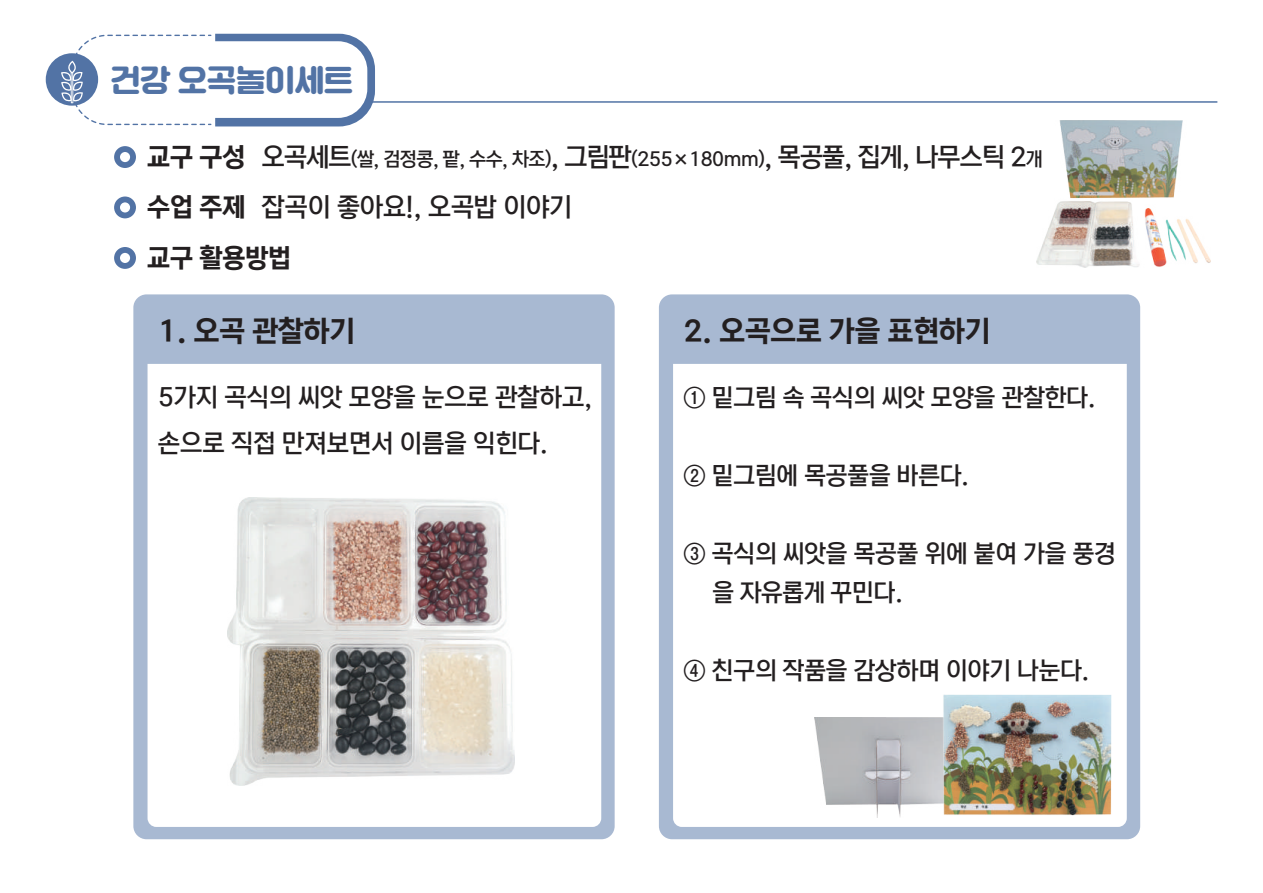
<style>
.page{position:relative;width:1263px;height:893px;background:#fff}
.page>*{position:absolute;margin:0;border:0;box-sizing:border-box;transform-origin:0 0}
.t1{font:30px "SD Gd Gulim";letter-spacing:-.025em;color:#5273a5}
.t2{font:29.25px "NEXON Lv 2 Gothic OTF Bold";color:#231f20}
.t3{font:26.25px "NEXON Lv 2 Gothic OTF Medium";color:#231f20}
.t4{font:26.25px "NEXON Lv 2 Gothic OTF Bold";color:#231f20}
.t5{font:25.5px/46.5px "NEXON Lv 2 Gothic OTF Medium";color:#231f20}
.t6{font:24.75px/39px "NEXON Lv 2 Gothic OTF Medium";color:#231f20}
.t7{font:19.5px "NEXON Lv 2 Gothic OTF Medium";letter-spacing:-.025em;color:#231f20}
.s1{font-family:"NEXON Lv 2 Gothic OTF Bold";font-size:26.25px}
.s2{font-size:26.25px}
.s3{font-family:"NEXON Lv 2 Gothic OTF Bold"}
</style>
<div class="page">
<div style="left:114px;top:197px;width:22px;height:21px;background:#5273a5;border-radius:50%"></div>
<div style="left:120px;top:202px;width:10px;height:10px;background:#fff;border-radius:50%"></div>
<div style="left:114px;top:146px;width:22px;height:22px;background:#5273a5;border-radius:50%"></div>
<div style="left:120px;top:152px;width:10px;height:10px;background:#fff;border-radius:50%"></div>
<div style="left:114px;top:247px;width:22px;height:22px;background:#5273a5;border-radius:50%"></div>
<div style="left:120px;top:253px;width:10px;height:10px;background:#fff;border-radius:50%"></div>
<div style="left:46px;top:53px;width:52px;height:53px;background:#5273a5;border-radius:50%"></div>
<hr style="left:367px;top:101px;width:850px;height:2px;background:#5273a5">
<div style="left:133px;top:294px;width:482px;height:545px;background:#a8b9d2;border-radius:13px"></div>
<div style="left:148px;top:364px;width:453px;height:463px;background:#fff"></div>
<div style="left:659px;top:294px;width:481px;height:545px;background:#a8b9d2;border-radius:13px"></div>
<div style="left:673px;top:364px;width:454px;height:463px;background:#fff"></div>
<svg style="left:61px;top:34px;width:314px;height:92px"></svg>
<img style="left:227px;top:498px;width:287px;height:288px">
<img style="left:1036px;top:120px;width:174px;height:148px">
<img style="left:814px;top:718px;width:145px;height:99px">
<img style="left:942px;top:695px;width:169px;height:120px">
<p class="t1" style="left:111px;top:64px;width:244px">건강 오곡놀이세트</p>
<p class="t7" style="left:147px;top:149px;width:897px"><span class="s1">교구 구성</span> <span class="s2">오곡세트</span>(쌀, 검정콩, 팥, 수수, 차조)<span class="s2">, 그림판</span>(255×180mm)<span class="s2">, 목공풀, 집게, 나무스틱 2</span>개</p>
<p class="t3" style="left:147px;top:194px;width:427px"><span class="s3">수업 주제</span> 잡곡이 좋아요!, 오곡밥 이야기</p>
<p class="t4" style="left:147px;top:244px;width:146px">교구 활용방법</p>
<p class="t2" style="left:158px;top:316px;width:198px">1. 오곡 관찰하기</p>
<p class="t5" style="left:158px;top:374px;width:436px">5가지 곡식의 씨앗 모양을 눈으로 관찰하고, 손으로 직접 만져보면서 이름을 익힌다.</p>
<p class="t2" style="left:684px;top:316px;width:308px">2. 오곡으로 가을 표현하기</p>
<p class="t6" style="left:683px;top:378px;width:413px">① 밑그림 속 곡식의 씨앗 모양을 관찰한다.</p>
<p class="t6" style="left:683px;top:456px;width:287px">② 밑그림에 목공풀을 바른다.</p>
<p class="t6" style="left:712px;top:534px;width:405px;text-indent:-29px">③ 곡식의 씨앗을 목공풀 위에 붙여 가을 풍경 을 자유롭게 꾸민다.</p>
<p class="t6" style="left:683px;top:651px;width:407px">④ 친구의 작품을 감상하며 이야기 나눈다.</p>
</div>
